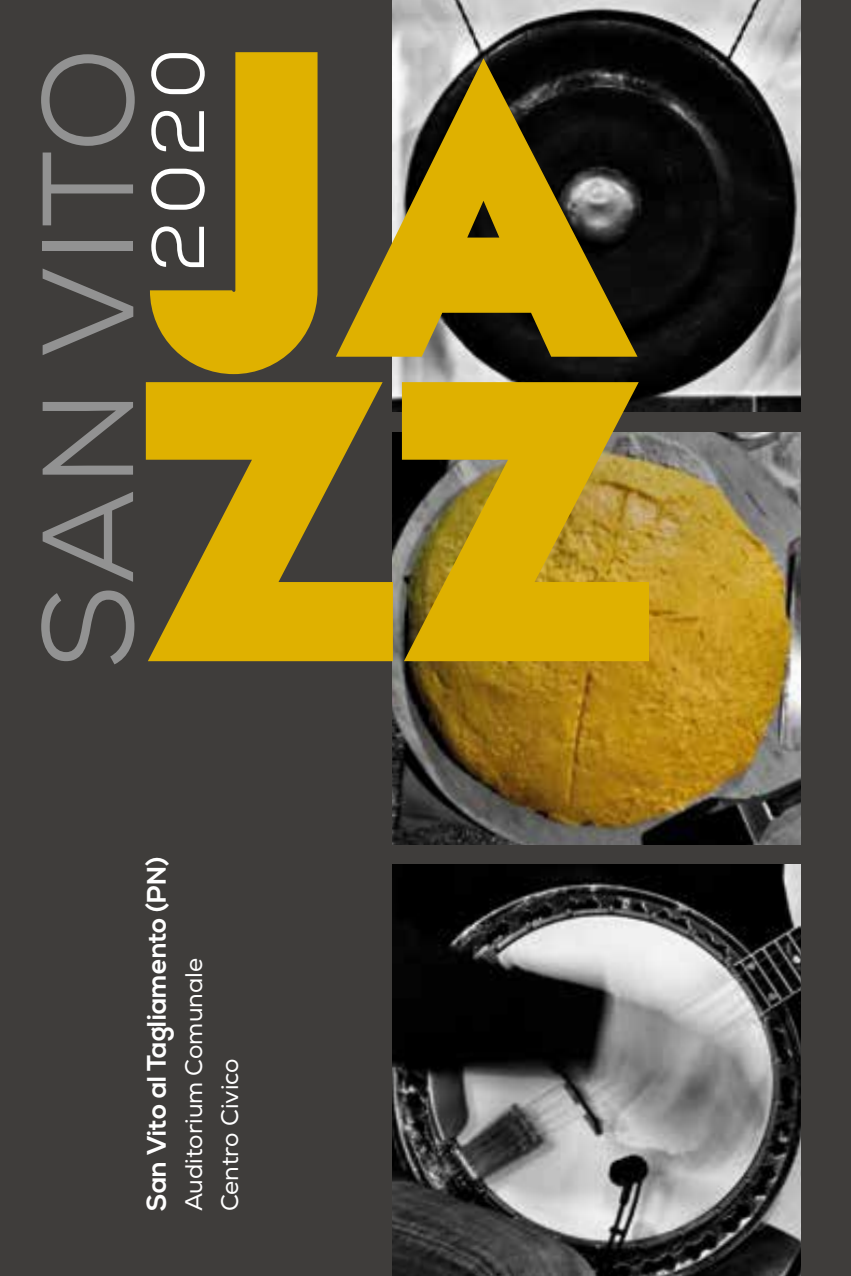
<style>
.page{position:relative;width:851px;height:1276px;background:#fff}
.page>*{position:absolute;margin:0;border:0;box-sizing:border-box;transform-origin:0 0}
.t1{font:129px "Nexa";letter-spacing:.015em;color:#929292}
.t2{font:74.4px "Nexa";color:#fff}
.t3{font:700 26.7px "Nexa";color:#fff}
.t4{font:24px/36px "Nexa";color:#fff}
</style>
<div class="page">
<div style="left:0;top:0;width:850px;height:1276px;background:#3f3d3b"></div>
<img style="left:393px;top:0;width:407px;height:412px">
<img style="left:393px;top:432px;width:407px;height:412px">
<img style="left:393px;top:864px;width:407px;height:412px">
<svg style="left:150px;top:52px;width:167px;height:322px;fill:#dfb100"></svg>
<svg style="left:146px;top:382px;width:247px;height:279px;fill:#dfb100"></svg>
<svg style="left:402px;top:382px;width:247px;height:279px;background:#c19c13"></svg>
<svg style="left:336px;top:58px;width:301px;height:299px"></svg>
<h1 class="t1" style="left:7px;top:669px;width:623px;rotate:-90deg">SAN VITO</h1>
<h2 class="t2" style="left:131px;top:272px;width:225px;rotate:-90deg">2020</h2>
<p class="t3" style="left:141px;top:1211px;width:357px;rotate:-90deg">San Vito al Tagliamento (PN)</p>
<p class="t4" style="left:176px;top:1211px;width:255px;rotate:-90deg">Auditorium Comunale<br>Centro Civico</p>
</div>
